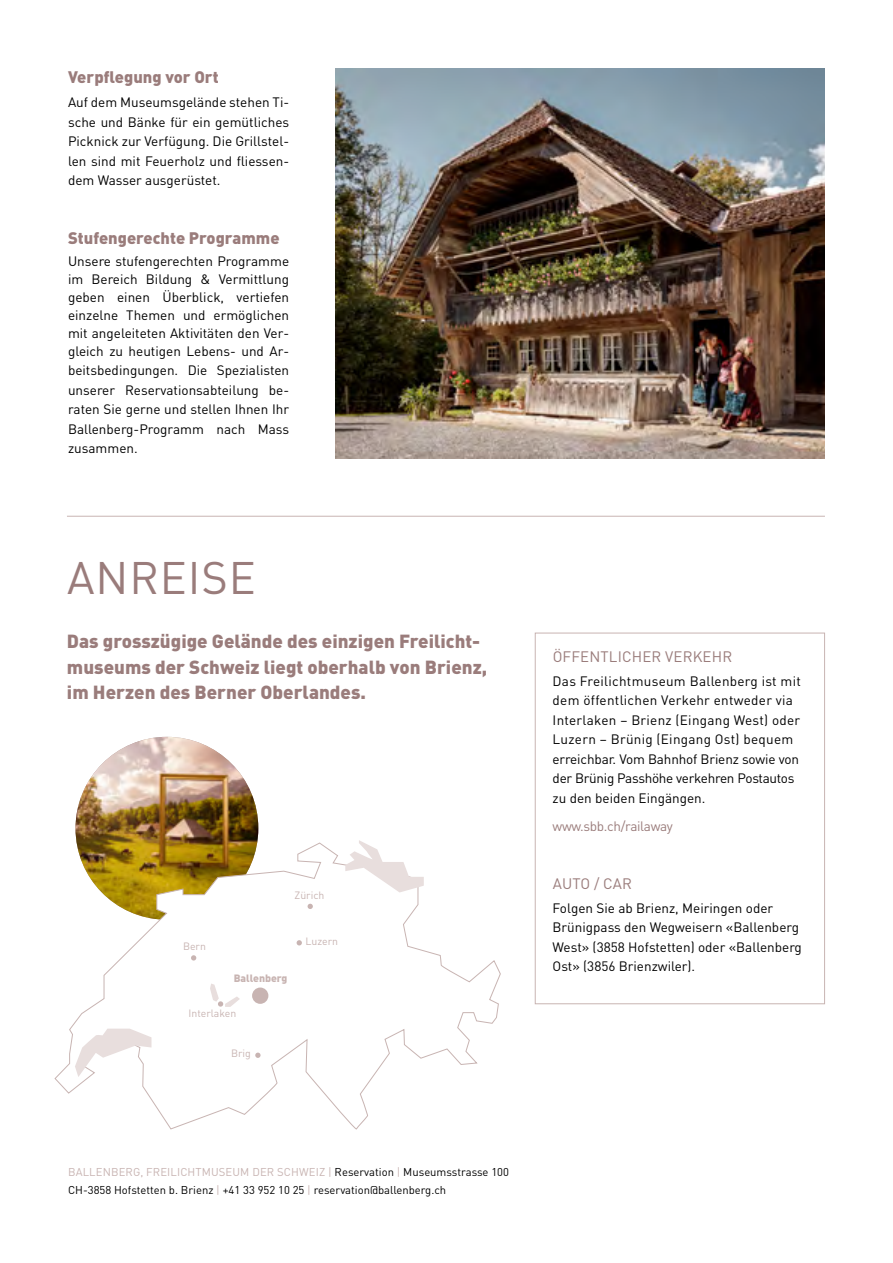
<style>
.page{position:relative;width:893px;height:1263px;background:#fff}
.page>*{position:absolute;margin:0;border:0;box-sizing:border-box;transform-origin:0 0}
.t1{font:45px "DINOT";letter-spacing:.02em;color:#9a7c7b}
.t2{font:900 18.75px/25.5px "DINOT";color:#9a7c7b}
.t3{font:900 16.5px "DINOT";color:#9a7c7b}
.t4{font:15px "DINOT";letter-spacing:.01em;color:#9a7c7b}
.t5{font:13.5px/19.5px "DINOT";color:#000;text-align:justify}
.t6{font:13.5px/19.5px "DINOT";letter-spacing:.02em;color:#000}
.t7{font:13.5px "DINOT";letter-spacing:-.025em;color:#9a7c7b}
.t8{font:11.25px/18px "DINOT";color:#000}
.t9{font:10.5px "DINOT";color:#c8b4b2}
.t10{font:900 10.5px "DINOT";color:#c8b4b2}
.s1{color:#c8b4b2}
</style>
<div class="page">
<img style="left:75px;top:737px;width:183px;height:183px;border-radius:90px">
<svg style="left:54px;top:842px;width:447px;height:288px"></svg>
<svg style="left:345px;top:840px;width:79px;height:52px"></svg>
<svg style="left:75px;top:1028px;width:76px;height:49px"></svg>
<div style="left:252px;top:987px;width:16px;height:17px;background:#c8b4b2;border-radius:50%"></div>
<svg style="left:308px;top:904px;width:5px;height:5px"></svg>
<svg style="left:191px;top:955px;width:5px;height:5px"></svg>
<svg style="left:255px;top:1052px;width:6px;height:6px"></svg>
<hr style="left:67px;top:516px;width:758px;height:1px;background:#c8b4b2">
<div style="left:535px;top:633px;width:290px;height:371px;border:1px solid #c8b4b2"></div>
<svg style="left:297px;top:940px;width:5px;height:5px"></svg>
<svg style="left:210px;top:983px;width:30px;height:24px"></svg>
<img style="left:336px;top:68px;width:489px;height:390px">
<p class="t3" style="left:68px;top:66px;width:152px">Verpflegung vor Ort</p>
<p class="t5" style="left:68px;top:92px;width:223px">Auf dem Museumsgelände stehen Ti&shy;sche und Bänke für ein gemütliches Picknick zur Verfügung. Die Grillstel&shy;len sind mit Feuerholz und fliessen&shy;dem Wasser ausgerüstet.</p>
<p class="t3" style="left:68px;top:226px;width:213px">Stufengerechte Programme</p>
<p class="t5" style="left:68px;top:251px;width:223px;line-height:18px">Unsere stufengerechten Programme im Bereich Bildung &amp; Vermittlung geben einen Überblick, vertiefen einzelne Themen und ermöglichen mit angeleiteten Aktivitäten den Ver&shy;gleich zu heutigen Lebens- und Ar-</p>
<p class="t5" style="left:68px;top:360px;width:223px">beitsbedingungen. Die Spezialisten unserer Reservationsabteilung be&shy;raten Sie gerne und stellen Ihnen Ihr Ballenberg-Programm nach Mass zusammen.</p>
<h1 class="t1" style="left:67px;top:547px;width:190px">ANREISE</h1>
<h2 class="t2" style="left:67px;top:628px;width:422px">Das grosszügige Gelände des einzigen Freilicht&shy;museums der Schweiz liegt oberhalb von Brienz, im Herzen des Berner Oberlandes.</h2>
<p class="t9" style="left:295px;top:888px;width:31px">Zürich</p>
<p class="t9" style="left:183px;top:939px;width:24px">Bern</p>
<p class="t10" style="left:234px;top:970px;width:55px">Ballenberg</p>
<p class="t9" style="left:189px;top:1006px;width:49px">Interlaken</p>
<p class="t9" style="left:231px;top:1046px;width:21px">Brig</p>
<p class="t9" style="left:306px;top:934px;width:34px">Luzern</p>
<p class="t8" style="left:68px;top:1163px;width:442px"><span class="s1">BALLENBERG, FREILICHTMUSEUM DER SCHWEIZ |</span> Reservation <span class="s1">|</span> Museumsstrasse 100<br>CH-3858 Hofstetten b. Brienz <span class="s1">|</span> +41 33 952 10 25 <span class="s1">|</span> reservation@ballenberg.ch</p>
<p class="t4" style="left:553px;top:646px;width:181px">ÖFFENTLICHER VERKEHR</p>
<p class="t6" style="left:553px;top:670px;width:250px">Das Freilichtmuseum Ballenberg ist mit dem öffentlichen Verkehr entweder via Interlaken – Brienz (Eingang West) oder Luzern – Brünig (Eingang Ost) bequem erreichbar. Vom Bahnhof Brienz sowie von der Brünig Passhöhe verkehren Postautos zu den beiden Eingängen.</p>
<p class="t7" style="left:553px;top:816px;width:122px">www.sbb.ch/railaway</p>
<p class="t4" style="left:553px;top:873px;width:81px">AUTO / CAR</p>
<p class="t5" style="left:553px;top:898px;width:251px;text-align:left">Folgen Sie ab Brienz, Meiringen oder Brünigpass den Wegweisern «Ballenberg West» (3858 Hofstetten) oder «Ballenberg Ost» (3856 Brienzwiler).</p>
</div>
